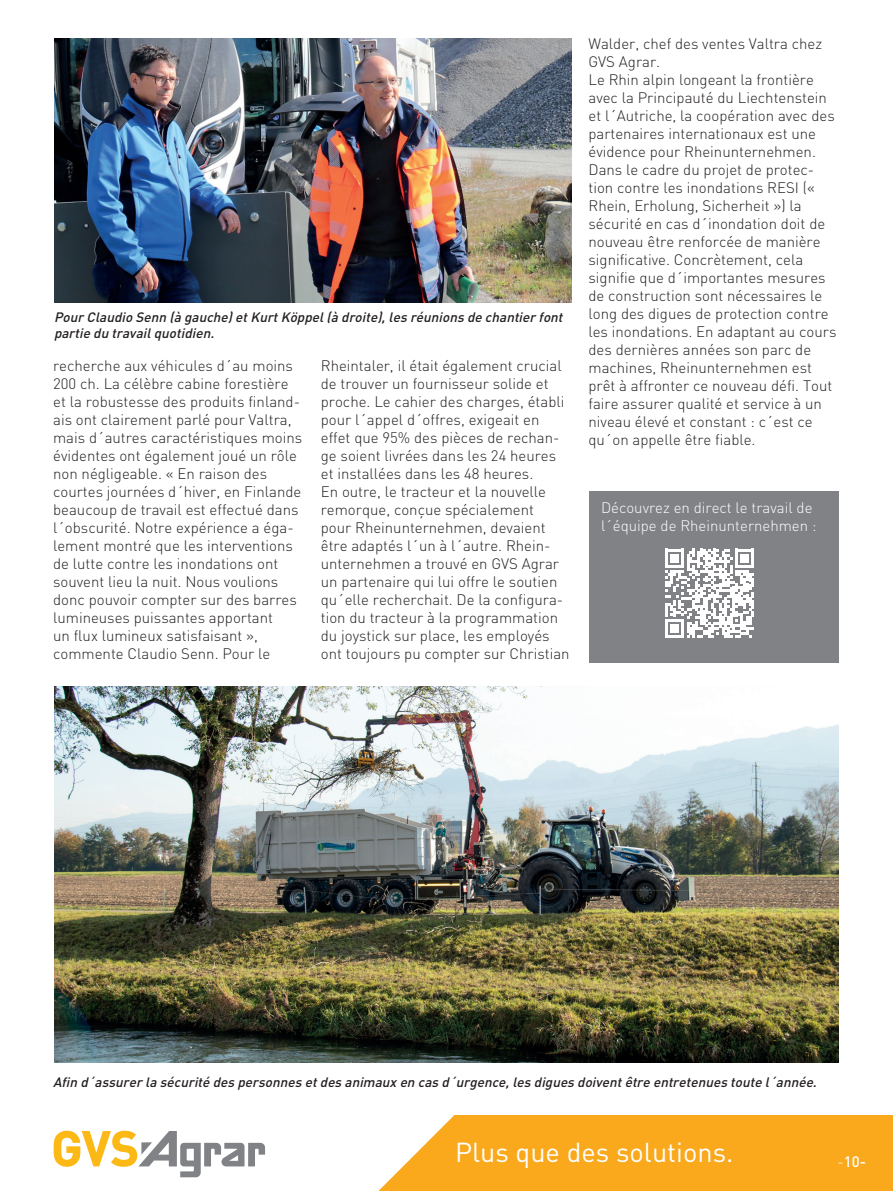
<style>
.page{position:relative;width:893px;height:1191px;background:#fff}
.page>*{position:absolute;margin:0;border:0;box-sizing:border-box;transform-origin:0 0}
.t1{font:27.15px "DIN";color:#fff}
.t2{font:300 15px/18px "DIN";color:#231f20}
.t3{font:300 15px/18px "DIN";color:#fff}
.t4{font:500 15px "DIN";color:#fff}
.t5{font:italic 500 13.5px/16.2px "DIN";color:#231f20}
.s1{font-weight:300}
</style>
<div class="page">
<div style="left:454px;top:1115px;width:439px;height:76px;background:#f9a91b"></div>
<svg style="left:378px;top:1115px;width:76px;height:76px"></svg>
<svg style="left:54px;top:1130px;width:211px;height:47px"></svg>
<img style="left:54px;top:687px;width:785px;height:375px">
<img style="left:54px;top:38px;width:517px;height:264px">
<div style="left:589px;top:491px;width:250px;height:171px;background:#808285"></div>
<svg style="left:665px;top:549px;width:89px;height:89px"></svg>
<p class="t5" style="left:54px;top:308px;width:514px">PourClaudio Senn (à gauche)etKurtKöppel(à droite),les réunions de chantierfont partie du travailquotidien.</p>
<p class="t2" style="left:53px;top:357px;width:251px">recherche aux véhicules d´au moins 200 ch. La célèbre cabine forestière et la robustesse des produits finland&shy;ais ont clairement parlé pour Valtra, mais d´autres caractéristiques moins évidentes ont également joué un rôle non négligeable. « En raison des courtes journées d´hiver, en Finlande beaucoup de travail est effectué dans l´obscurité. Notre expérience a éga&shy;lement montré que les interventions de lutte contre les inondations ont souvent lieu la nuit. Nous voulions donc pouvoir compter sur des barres lumineuses puissantes apportant<br>un flux lumineux satisfaisant », commente Claudio Senn. Pour le</p>
<p class="t2" style="left:321px;top:356px;width:250px">Rheintaler, il était également crucial de trouver un fournisseur solide et proche. Le cahier des charges, établi pour l´appel d´offres, exigeait en effet que 95% des pièces de rechan&shy;ge soient livrées dans les 24 heures et installées dans les 48 heures.<br>En outre, le tracteur et la nouvelle remorque, conçue spécialement<br>pour Rheinunternehmen, devaient être adaptés l´un à l´autre. Rhein&shy;unternehmen a trouvé en GVS Agrar un partenaire qui lui offre le soutien qu´elle recherchait. De la configura&shy;tion du tracteur à la programmation du joystick sur place, les employés ont toujours pu compter sur Christian</p>
<p class="t2" style="left:588px;top:34px;width:249px">Walder, chef des ventes Valtra chez GVS Agrar.<br>Le Rhin alpin longeant la frontière avec la Principauté du Liechtenstein et l´Autriche, la coopération avec des partenaires internationaux est une évidence pour Rheinunternehmen.<br>Dans le cadre du projet de protec&shy;tion contre les inondations RESI (« Rhein, Erholung, Sicherheit ») la sécurité en cas d´inondation doit de nouveau être renforcée de manière significative. Concrètement, cela signifie que d´importantes mesures de construction sont nécessaires le long des digues de protection contre les inondations. En adaptant au cours des dernières années son parc de machines, Rheinunternehmen est prêt à affronter ce nouveau défi. Tout faire assurer qualité et service à un niveau élevé et constant : c´est ce qu´on appelle être fiable.</p>
<p class="t3" style="left:601px;top:498px;width:217px">Découvrez en direct le travail de l´équipe de Rheinunternehmen :</p>
<p class="t5" style="left:53px;top:1073px;width:769px">Afin d´assurerla sécurité des personnes etdes animaux en cas d´urgence,les digues doiventêtre entretenues toute l´année.</p>
<h1 class="t1" style="left:455px;top:1135px;width:280px">Plus que des solutions.</h1>
<p class="t4" style="left:837px;top:1151px;width:30px"><span class="s1">-</span>10-</p>
</div>
